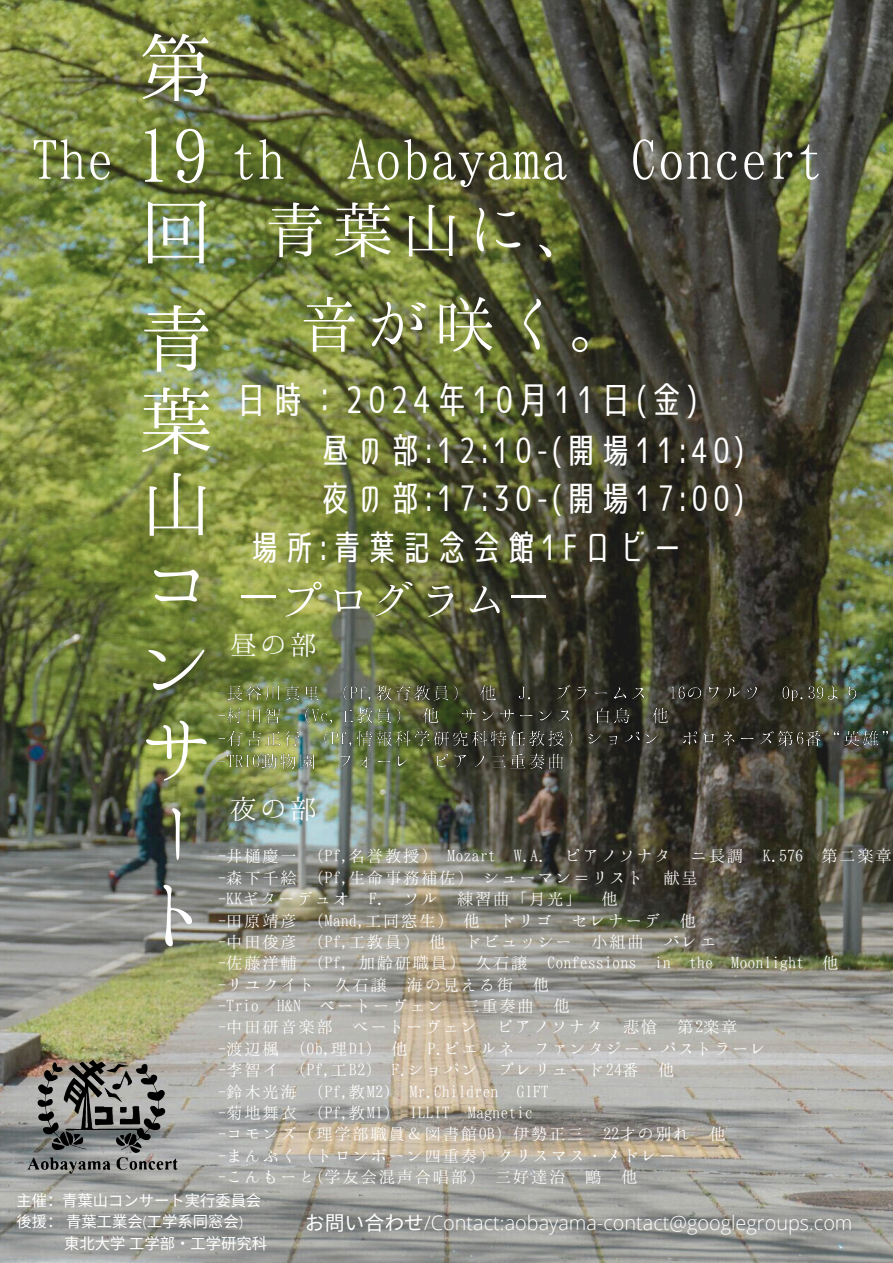
<style>
.page{position:relative;width:893px;height:1263px;background:#fff}
.page>*{position:absolute;margin:0;border:0;box-sizing:border-box;transform-origin:0 0}
.t1{font:82.5px/82.5px "Hannari Mincho";color:#fff}
.t2{font:67.72px/94.5px "Hannari Mincho";color:#fff;text-align:center}
.t3{font:61.5px "Hannari Mincho";color:#fff}
.t4{font:52.5px "Honoka Mincho";color:#fff}
.t5{font:36.6px "Senobi Gothic Regular";color:#fff}
.t6{font:34.88px "Senobi Gothic Regular";color:#fff}
.t7{font:30px "Hannari Mincho";color:#fff}
.t8{font:300 19.88px "Open Sans";color:#fff}
.t9{font:18px/21.4px "Hannari Mincho";color:#fff}
.t10{font:15.3px "Noto Sans CJ Ksc";color:#fff}
.s1{font-family:"Open Sans";font-weight:300}
.s2{font-family:"Noto Sans CJ Ksc";font-weight:400}
</style>
<div class="page">
<img style="left:0;top:0;width:893px;height:1263px">
<img style="left:27px;top:1060px;width:151px;height:114px">
<img style="left:214px;top:680px;width:679px;height:96px">
<p class="t1" style="left:139px;top:23px;width:84px">第</p>
<p class="t1" style="left:135px;top:113px;width:76px">19</p>
<p class="t1" style="left:139px;top:186px;width:84px">回</p>
<p class="t3" style="left:31px;top:128px;width:85px">The</p>
<p class="t3" style="left:230px;top:128px;width:595px">th Aobayama Concert</p>
<h3 class="t2" style="left:265px;top:180px;width:374px">青葉山に、音が咲く。</h3>
<h5 class="t5" style="left:233px;top:376px;width:467px">日時：2024年10月11日(金)</h5>
<h5 class="t6" style="left:318px;top:427px;width:429px">昼の部:12:10-(開場11:40)</h5>
<h5 class="t6" style="left:318px;top:476px;width:429px">夜の部:17:30-(開場17:00)</h5>
<h5 class="t6" style="left:247px;top:524px;width:439px">場所:青葉記念会館1Fロビー</h5>
<h5 class="t4" style="left:238px;top:570px;width:313px">－プログラム－</h5>
<h6 class="t7" style="left:230px;top:629px;width:91px">昼の部</h6>
<h1 class="t1" style="left:139px;top:294px;width:84px">青葉山コンサート</h1>
<h6 class="t7" style="left:230px;top:793px;width:91px">夜の部</h6>
<p class="t9" style="left:218px;top:845px;width:677px">-井樋慶一 (Pf,名誉教授) Mozart W.A. ピアノソナタ ニ長調 K.576 第二楽章-森下千絵 (Pf,生命事務補佐) シューマン＝リスト 献呈<br>-KKギターデュオ F. ソル 練習曲「月光」 他<br>-田原靖彦 (Mand,工同窓生) 他 ドリゴ セレナーデ 他<br>-中田俊彦 (Pf,工教員) 他 ドビュッシー 小組曲 バレエ<br>-佐藤洋輔 (Pf，加齢研職員) 久石譲 Confessions in the Moonlight 他<br>-リユクイト 久石譲 海の見える街 他<br>-Trio H&amp;N ベートーヴェン 三重奏曲 他<br>-中田研音楽部 ベートーヴェン ピアノソナタ 悲愴 第2楽章<br>-渡辺楓 (Ob,理D1) 他 P.ピエルネ ファンタジー・パストラーレ<br>-李智イ (Pf,工B2) F.ショパン プレリュード24番 他<br>-鈴木光海 (Pf,教M2) Mr.Children GIFT<br>-菊地舞衣 (Pf,教M1) ILLIT Magnetic<br>-コモンズ（理学部職員＆図書館OB）伊勢正三 22才の別れ 他<br>-まんぷく（トロンボーン四重奏）クリスマス・メドレー<br>-こんもーと(学友会混声合唱部) 三好達治 鷗 他</p>
<h2 class="t10" style="left:16px;top:1188px;width:246px">主催：青葉山コンサート実行委員会</h2>
<h2 class="t10" style="left:16px;top:1209px;width:228px">後援：青葉工業会<span class="s1">(</span>工学系同窓会<span class="s1">)</span></h2>
<h4 class="t10" style="left:64px;top:1231px;width:204px">東北大学工学部・工学研究科</h4>
<p class="t8" style="left:305px;top:1209px;width:549px"><span class="s2">お問い合わせ</span>/Contact:aobayama-contact@googlegroups.com</p>
</div>
